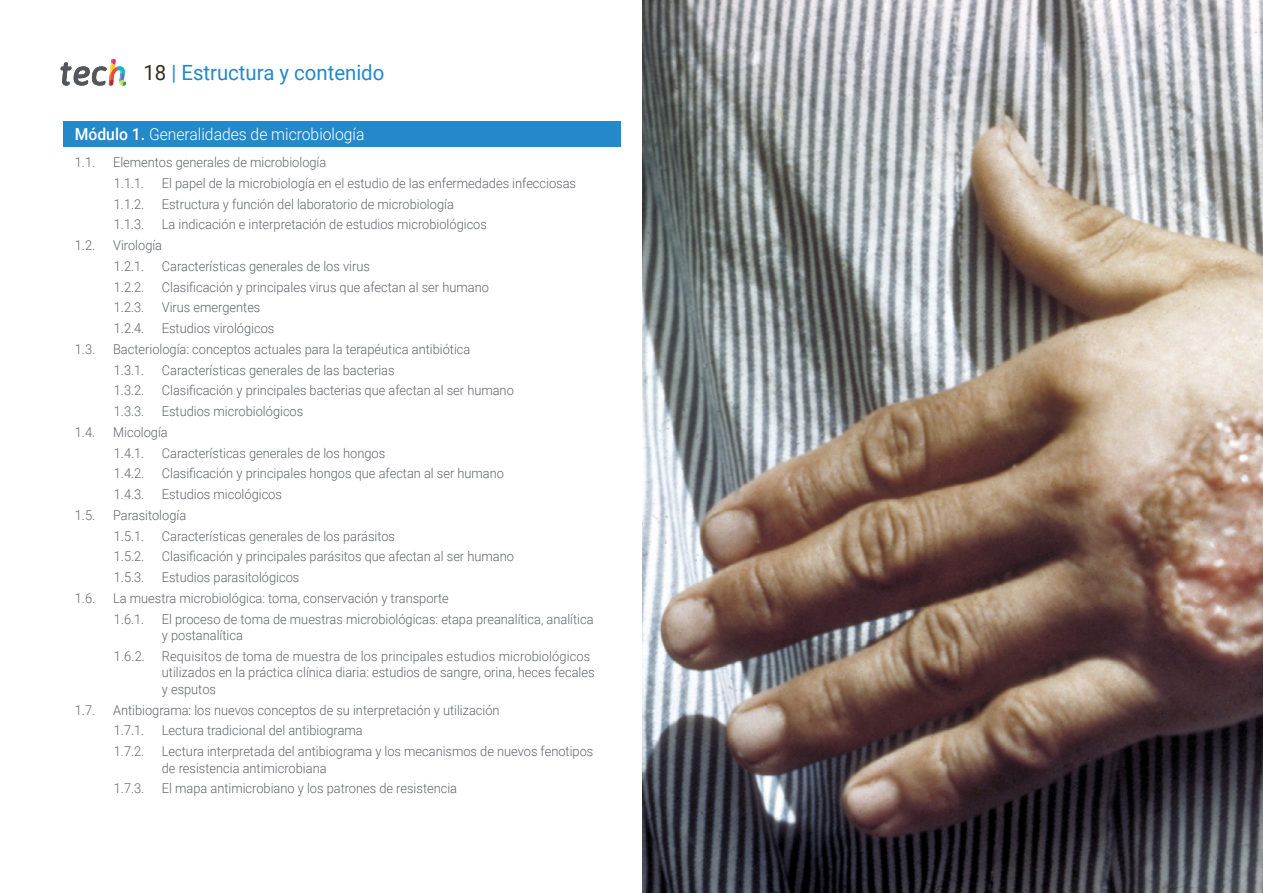
<style>
.page{position:relative;width:1263px;height:893px;background:#fff}
.page>*{position:absolute;margin:0;border:0;box-sizing:border-box;transform-origin:0 0}
.t1{font:21px "Roboto";color:#2488c9}
.t2{font:300 16.5px "Roboto";color:#fff;scale:.95 1}
.t3{font:300 13.5px/20.7px "Roboto";color:#61646a;scale:.95 1}
.s1{color:#312e20}
.s2{font-weight:500}
</style>
<div class="page">
<img style="left:642px;top:0;width:621px;height:893px">
<div style="left:64px;top:121px;width:557px;height:25px;background:#2488c9"></div>
<svg style="left:61px;top:59px;width:65px;height:27px"></svg>
<h1 class="t1" style="left:144px;top:57px;width:242px"><span class="s1">18</span> | Estructura y contenido</h1>
<p class="t2" style="left:75px;top:123px;width:306px"><span class="s2">Módulo 1.</span> Generalidades de microbiología</p>
<p class="t3" style="left:75px;top:151px;width:23px">1.1.</p>
<p class="t3" style="left:113px;top:151px;width:226px">Elementos generales de microbiología<br>1.1.1.</p>
<p class="t3" style="left:162px;top:172px;width:437px">El papel de la microbiología en el estudio de las enfermedades infecciosas</p>
<p class="t3" style="left:114px;top:193px;width:34px">1.1.2.</p>
<p class="t3" style="left:162px;top:193px;width:309px">Estructura y función del laboratorio de microbiología</p>
<p class="t3" style="left:114px;top:214px;width:34px">1.1.3.</p>
<p class="t3" style="left:162px;top:214px;width:344px">La indicación e interpretación de estudios microbiológicos</p>
<p class="t3" style="left:75px;top:234px;width:23px">1.2.</p>
<p class="t3" style="left:113px;top:234px;width:53px">Virología<br>1.2.1.</p>
<p class="t3" style="left:162px;top:255px;width:221px">Características generales de los virus</p>
<p class="t3" style="left:114px;top:276px;width:34px">1.2.2.</p>
<p class="t3" style="left:162px;top:276px;width:346px">Clasificación y principales virus que afectan al ser humano</p>
<p class="t3" style="left:114px;top:297px;width:34px">1.2.3.</p>
<p class="t3" style="left:162px;top:297px;width:105px">Virus emergentes</p>
<p class="t3" style="left:114px;top:317px;width:34px">1.2.4.</p>
<p class="t3" style="left:162px;top:317px;width:120px">Estudios virológicos</p>
<p class="t3" style="left:75px;top:338px;width:23px">1.3.</p>
<p class="t3" style="left:113px;top:338px;width:378px">Bacteriología: conceptos actuales para la terapéutica antibiótica<br>1.3.1.</p>
<p class="t3" style="left:162px;top:359px;width:247px">Características generales de las bacterias</p>
<p class="t3" style="left:114px;top:380px;width:34px">1.3.2.</p>
<p class="t3" style="left:162px;top:380px;width:372px">Clasificación y principales bacterias que afectan al ser humano</p>
<p class="t3" style="left:114px;top:400px;width:34px">1.3.3.</p>
<p class="t3" style="left:162px;top:400px;width:150px">Estudios microbiológicos</p>
<p class="t3" style="left:75px;top:421px;width:23px">1.4.</p>
<p class="t3" style="left:113px;top:421px;width:59px">Micología<br>1.4.1.</p>
<p class="t3" style="left:162px;top:442px;width:237px">Características generales de los hongos</p>
<p class="t3" style="left:114px;top:463px;width:34px">1.4.2.</p>
<p class="t3" style="left:162px;top:463px;width:362px">Clasificación y principales hongos que afectan al ser humano</p>
<p class="t3" style="left:114px;top:483px;width:34px">1.4.3.</p>
<p class="t3" style="left:162px;top:483px;width:128px">Estudios micológicos</p>
<p class="t3" style="left:75px;top:504px;width:23px">1.5.</p>
<p class="t3" style="left:113px;top:504px;width:78px">Parasitología<br>1.5.1.</p>
<p class="t3" style="left:162px;top:525px;width:247px">Características generales de los parásitos</p>
<p class="t3" style="left:114px;top:546px;width:34px">1.5.2.</p>
<p class="t3" style="left:162px;top:546px;width:372px">Clasificación y principales parásitos que afectan al ser humano</p>
<p class="t3" style="left:114px;top:566px;width:34px">1.5.3.</p>
<p class="t3" style="left:162px;top:566px;width:146px">Estudios parasitológicos</p>
<p class="t3" style="left:75px;top:587px;width:23px">1.6.</p>
<p class="t3" style="left:113px;top:587px;width:355px">La muestra microbiológica: toma, conservación y transporte<br>1.6.1.</p>
<p class="t3" style="left:162px;top:610px;width:456px;line-height:16.5px">El proceso de toma de muestras microbiológicas: etapa preanalítica, analítica y postanalítica</p>
<p class="t3" style="left:162px;top:647px;width:457px;line-height:16.5px;text-indent:-48px">1.6.2. Requisitos de toma de muestra de los principales estudios microbiológicos utilizados en la práctica clínica diaria: estudios de sangre, orina, heces fecales y esputos</p>
<p class="t3" style="left:75px;top:699px;width:23px">1.7.</p>
<p class="t3" style="left:113px;top:699px;width:408px">Antibiograma: los nuevos conceptos de su interpretación y utilización<br>1.7.1.</p>
<p class="t3" style="left:162px;top:720px;width:213px">Lectura tradicional del antibiograma</p>
<p class="t3" style="left:114px;top:740px;width:34px">1.7.2.</p>
<p class="t3" style="left:162px;top:742px;width:456px;line-height:16.5px">Lectura interpretada del antibiograma y los mecanismos de nuevos fenotipos de resistencia antimicrobiana</p>
<p class="t3" style="left:114px;top:778px;width:34px">1.7.3.</p>
<p class="t3" style="left:162px;top:778px;width:312px">El mapa antimicrobiano y los patrones de resistencia</p>
</div>
